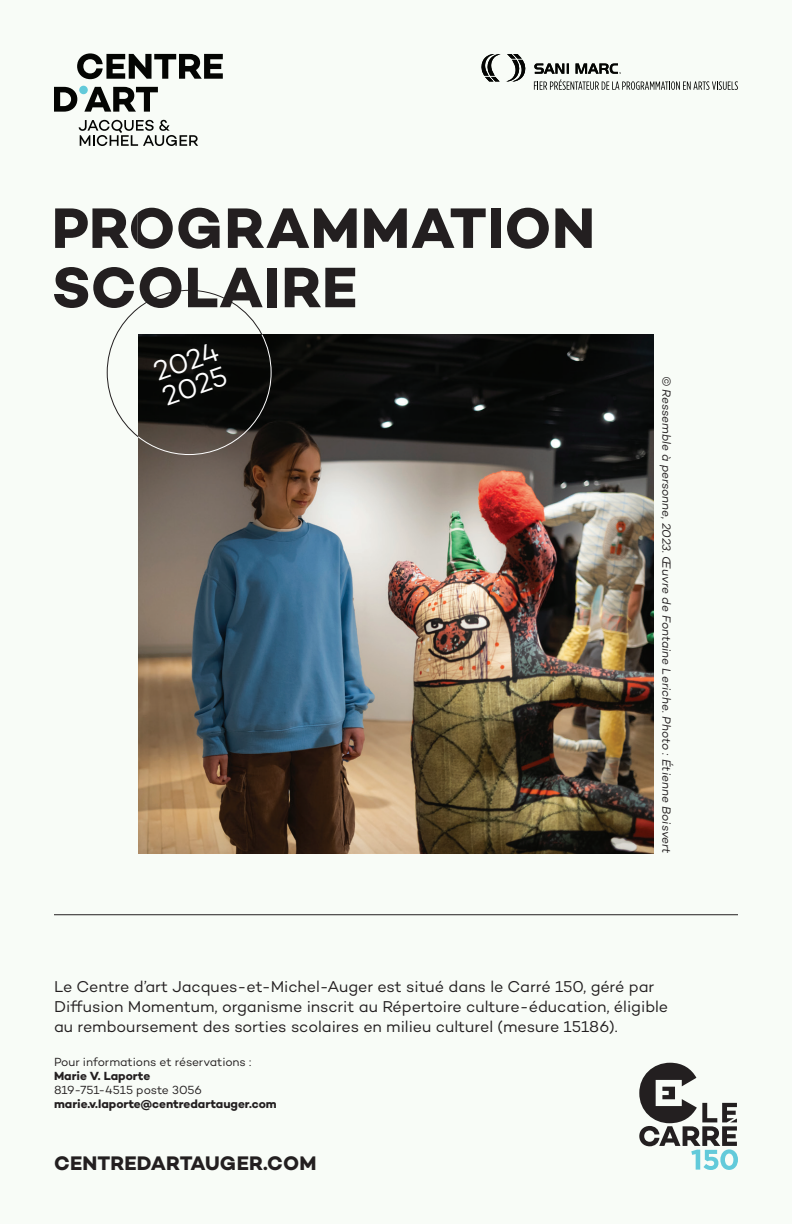
<style>
.page{position:relative;width:792px;height:1224px;background:#f8fcf7}
.page>*{position:absolute;margin:0;border:0;box-sizing:border-box;transform-origin:0 0}
.t1{font:28px "Campton";color:#fff}
.t2{font:700 20px "Campton";letter-spacing:.005em;color:#231f20}
.t3{font:16px/20px "Campton";letter-spacing:-.005em;color:#231f20}
.t4{font:italic 12px "Campton";letter-spacing:-.005em;color:#231f20}
.t5{font:12px "Campton";letter-spacing:-.005em;color:#231f20}
.t6{font:700 12px "Campton";color:#231f20}
</style>
<div class="page">
<img style="left:138px;top:334px;width:516px;height:520px">
<svg style="left:639px;top:1063px;width:99px;height:107px"></svg>
<hr style="left:54px;top:914px;width:684px;height:1px;background:#231f20">
<svg style="left:481px;top:54px;width:45px;height:28px"></svg>
<svg style="left:534px;top:64px;width:204px;height:26px"></svg>
<svg style="left:55px;top:208px;width:165px;height:41px"></svg>
<svg style="left:228px;top:208px;width:129px;height:40px"></svg>
<svg style="left:364px;top:208px;width:122px;height:40px"></svg>
<div style="left:491px;top:208px;width:9px;height:40px;background:#231f20"></div>
<svg style="left:507px;top:208px;width:42px;height:41px"></svg>
<svg style="left:555px;top:208px;width:37px;height:40px"></svg>
<svg style="left:54px;top:267px;width:218px;height:189px"></svg>
<div style="left:267px;top:268px;width:10px;height:39px;background:#231f20"></div>
<svg style="left:285px;top:268px;width:70px;height:39px"></svg>
<svg style="left:77px;top:53px;width:146px;height:26px"></svg>
<svg style="left:54px;top:87px;width:23px;height:25px"></svg>
<svg style="left:84px;top:87px;width:74px;height:25px"></svg>
<svg style="left:79px;top:120px;width:119px;height:26px"></svg>
<div style="left:79px;top:86px;width:9px;height:8px;background:#62cada;border-radius:50%"></div>
<h1 class="t1" style="left:149px;top:356px;width:69px;rotate:-19deg">2024</h1>
<h1 class="t1" style="left:158px;top:380px;width:68px;rotate:-19deg">2025</h1>
<p class="t4" style="left:674px;top:376px;width:480px;rotate:90deg">© Ressemble à personne, 2023. Œuvre de Fontaine Leriche. Photo : Étienne Boisvert</p>
<p class="t3" style="left:54px;top:976px;width:616px">Le Centre d’art Jacques-et-Michel-Auger est situé dans le Carré 150, géré par<br>Diffusion Momentum, organisme inscrit au Répertoire culture-éducation, éligible au remboursement des sorties scolaires en milieu culturel (mesure 15186).</p>
<p class="t5" style="left:54px;top:1055px;width:199px">Pour informations et réservations :</p>
<p class="t6" style="left:54px;top:1068px;width:98px">Marie V. Laporte</p>
<p class="t5" style="left:54px;top:1083px;width:149px">819-751-4515 poste 3056</p>
<p class="t6" style="left:54px;top:1096px;width:224px">marie.v.laporte@centredartauger.com</p>
<p class="t2" style="left:54px;top:1150px;width:264px">CENTREDARTAUGER.COM</p>
</div>
